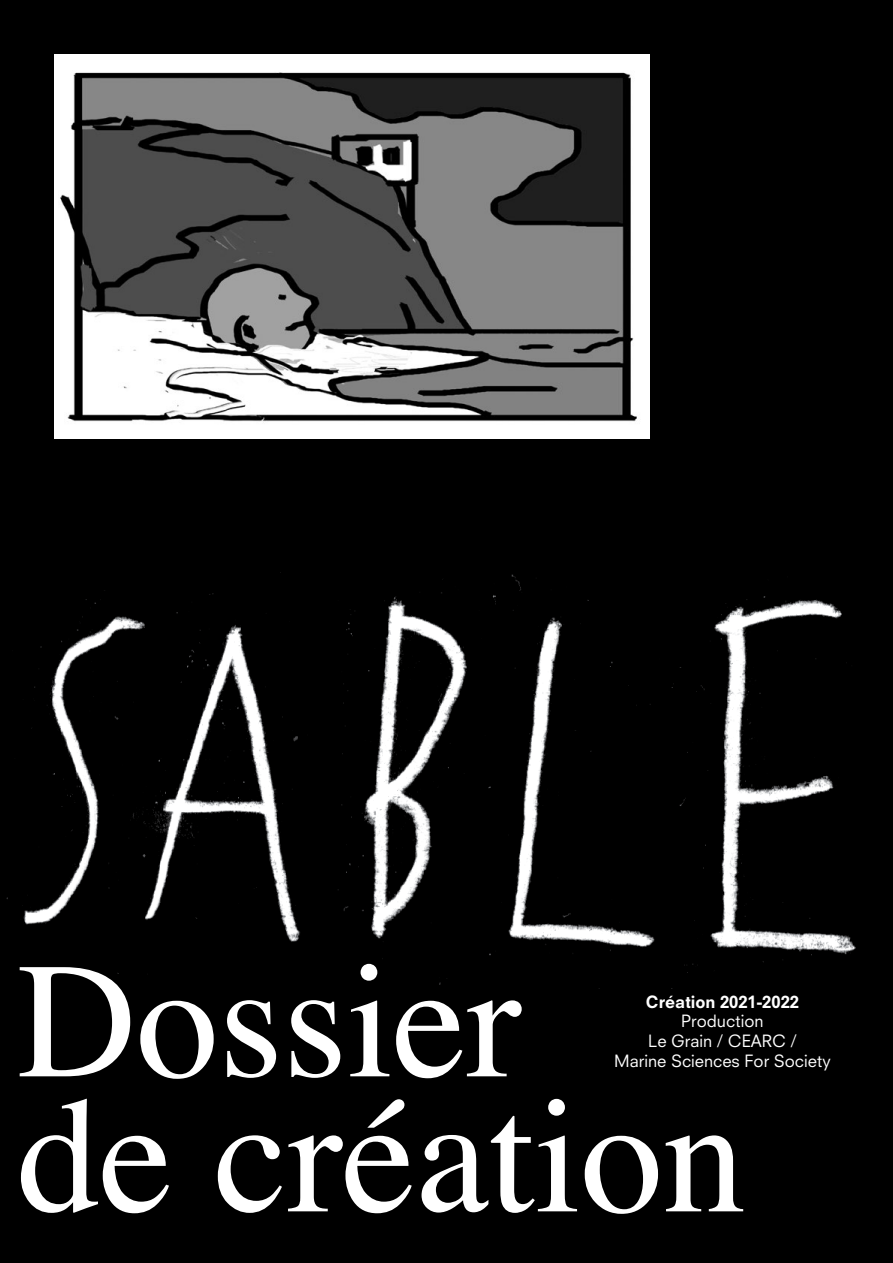
<style>
.page{position:relative;width:893px;height:1263px;background:#000}
.page>*{position:absolute;margin:0;border:0;box-sizing:border-box;transform-origin:0 0}
.t1{font:165px/135px "Times";color:#fff}
.t2{font:16.5px/19.8px "Neuzeit SLT Std";color:#fff;text-align:center}
.t3{font:800 16.5px "Neuzeit SLT Std";color:#fff}
</style>
<div class="page">
<img style="left:6px;top:572px;width:850px;height:417px">
<img style="left:54px;top:54px;width:595px;height:384px">
<h1 class="t1" style="left:17px;top:939px;width:730px">Dossier<br>de création</h1>
<p class="t3" style="left:646px;top:991px;width:155px">Création 2021-2022</p>
<p class="t2" style="left:614px;top:1011px;width:218px">Production<br>Le Grain / CEARC /<br>Marine Sciences For Society</p>
</div>
